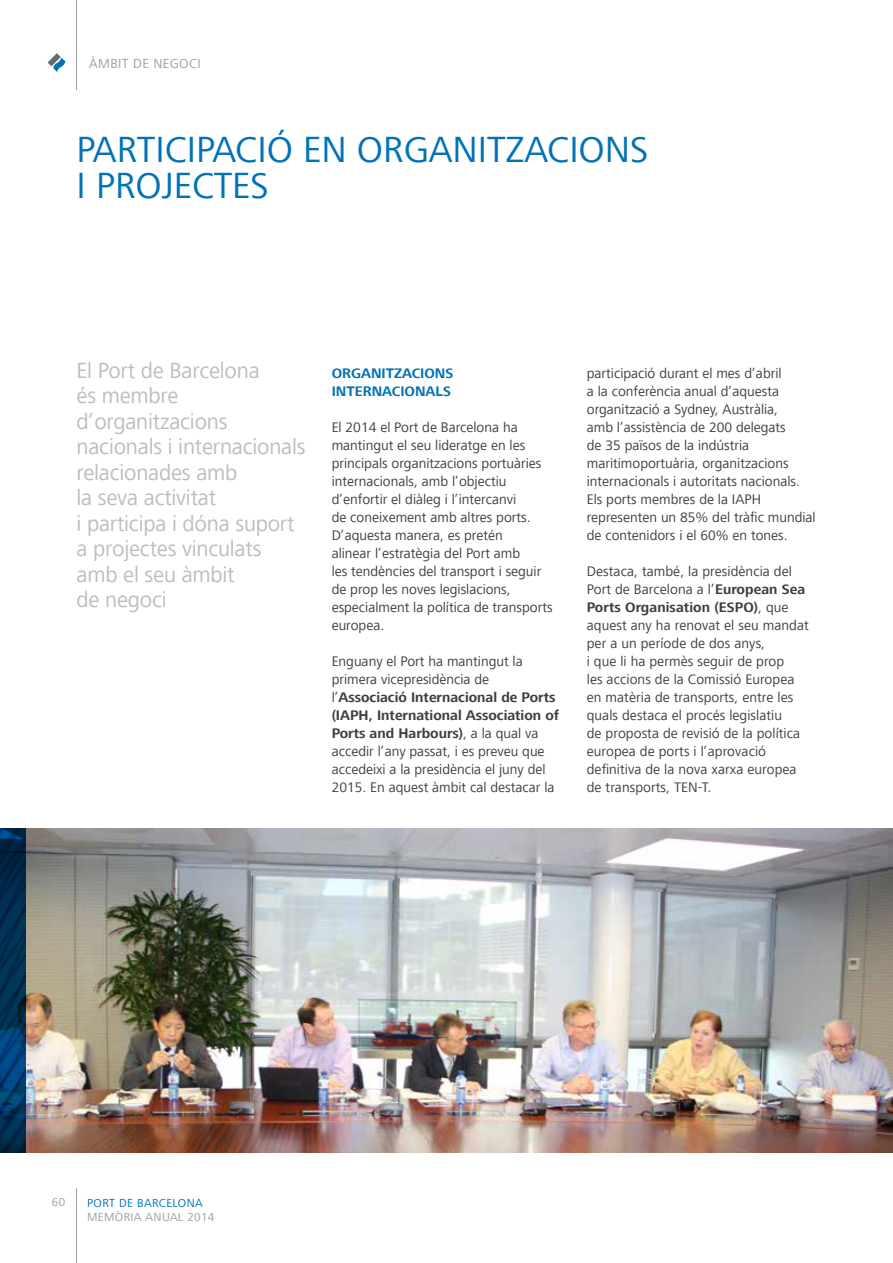
<style>
.page{position:relative;width:893px;height:1263px;background:#fff}
.page>*{position:absolute;margin:0;border:0;box-sizing:border-box;transform-origin:0 0}
.t1{font:37.5px/36px "Frutiger Nextfor APB";color:#0072b6}
.t2{font:22.5px/25.5px "Frutiger Nextfor APB";letter-spacing:-.01em;color:#bbbdbe}
.t3{font:14.25px/18px "Frutiger Nextfor APB";color:#3e3d40}
.t4{font:700 14.25px/18px "Frutiger Nextfor APB";color:#0072b6}
.t5{font:13.5px "Frutiger Nextfor APB";color:#9c9e9f}
.t6{font:12px "Frutiger Nextfor APB";letter-spacing:.03em;color:#9c9e9f}
.t7{font:12px "Frutiger Nextfor APB";letter-spacing:.03em;color:#0072b6}
.s1{font-weight:700}
</style>
<div class="page">
<hr style="left:76px;top:1188px;width:1px;height:75px;background:#9c9e9f">
<hr style="left:76px;top:0;width:1px;height:90px;background:#9c9e9f">
<svg style="left:48px;top:53px;width:17px;height:19px"></svg>
<img style="left:26px;top:828px;width:867px;height:324px">
<img style="left:0;top:828px;width:26px;height:324px">
<p class="t5" style="left:89px;top:56px;width:9px">àmbitdenegoci</p>
<h1 class="t1" style="left:77px;top:132px;width:573px">PARTICIPACIÓ EN ORGANITZACIONS<br>I PROJECTES</h1>
<h2 class="t2" style="left:77px;top:357px;width:231px">El Port de Barcelona<br>és membre d’organitzacions nacionals i internacionals relacionades amb<br>la seva activitat<br>i participa i dóna suport a projectes vinculats amb el seu àmbit<br>de negoci</h2>
<p class="t4" style="left:332px;top:364px;width:123px">Organitzacions internacionals</p>
<p class="t3" style="left:332px;top:418px;width:222px">El 2014 el Port de Barcelona ha mantingut el seu lideratge en les principals organitzacions portuàries internacionals, amb l’objectiu d’enfortir el diàleg i l’intercanvi<br>de coneixement amb altres ports.<br>D’aquesta manera, es pretén<br>alinear l’estratègia del Port amb<br>les tendències del transport i seguir de prop les noves legislacions, especialment la política de transports europea.</p>
<p class="t3" style="left:332px;top:652px;width:229px">Enguany el Port ha mantingut la primera vicepresidència de l’<span class="s1">Associació Internacional de Ports (IAPH, International Association of Ports and Harbours)</span>, a la qual va accedir l’any passat, i es preveu que accedeixi a la presidència el juny del 2015. En aquest àmbit cal destacar la</p>
<p class="t3" style="left:587px;top:364px;width:230px">participació durant el mes d’abril<br>a la conferència anual d’aquesta organització a Sydney, Austràlia,<br>amb l’assistència de 200 delegats<br>de 35 països de la indústria maritimoportuària, organitzacions internacionals i autoritats nacionals.<br>Els ports membres de la IAPH representen un 85% del tràfic mundial de contenidors i el 60% en tones.</p>
<p class="t3" style="left:587px;top:562px;width:223px">Destaca, també, la presidència del<br>Port de Barcelona a l’<span class="s1">European Sea<br>Ports Organisation (ESPO)</span>, que aquest any ha renovat el seu mandat per a un període de dos anys,<br>i que li ha permès seguir de prop<br>les accions de la Comissió Europea en matèria de transports, entre les quals destaca el procés legislatiu<br>de proposta de revisió de la política europea de ports i l’aprovació definitiva de la nova xarxa europea de transports, TEN-T.</p>
<p class="t6" style="left:52px;top:1195px;width:15px">60</p>
<p class="t7" style="left:87px;top:1197px;width:117px">Port de Barcelona</p>
<p class="t6" style="left:87px;top:1210px;width:129px">MemÒria anual 2014</p>
</div>
